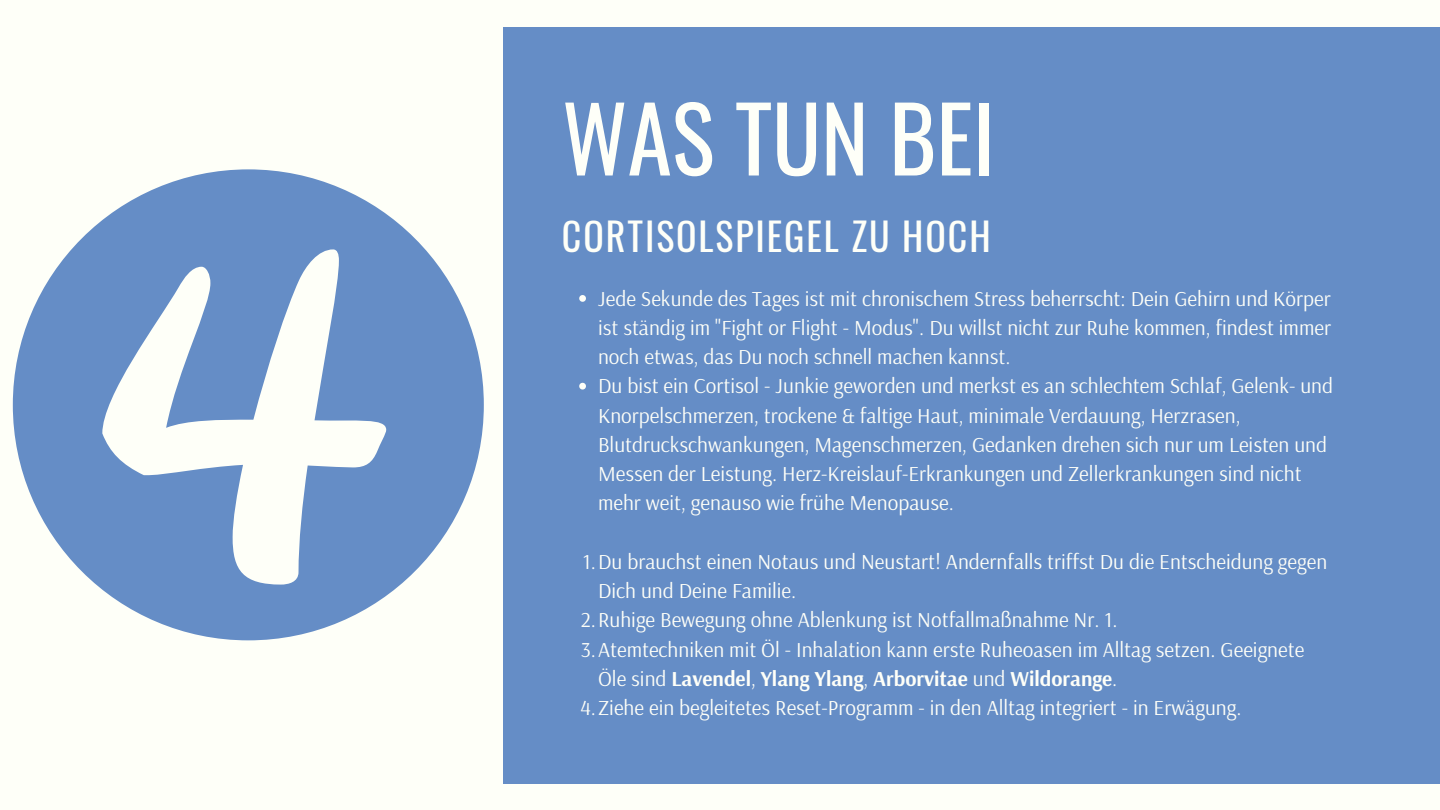
<style>
.page{position:relative;width:1440px;height:810px;background:#fefff8}
.page>*{position:absolute;margin:0;border:0;box-sizing:border-box;transform-origin:0 0}
.t1{font:90px "Oswald";color:#fefff8}
.t2{font:38px "Oswald";letter-spacing:.05em;color:#fefff8}
.t3{font:21.2px/29.2px "Arsenal";color:#fefff8}
.t4{font:700 21.2px "Arsenal";color:#fefff8}
.s1{font-weight:400}
</style>
<div class="page">
<div style="left:503px;top:27px;width:937px;height:756px;background:#658dc6"></div>
<svg style="left:579px;top:295px;width:7px;height:7px"></svg>
<svg style="left:579px;top:383px;width:7px;height:7px"></svg>
<svg style="left:13px;top:169px;width:471px;height:471px;fill:#658dc6"></svg>
<h1 class="t1" style="left:562px;top:68px;width:435px">WAS TUN BEI</h1>
<h2 class="t2" style="left:562px;top:206px;width:430px">CORTISOLSPIEGEL ZU HOCH</h2>
<p class="t3" style="left:598px;top:283px;width:737px">Jede Sekunde des Tages ist mit chronischem Stress beherrscht: Dein Gehirn und Körper ist ständig im "Fight or Flight - Modus". Du willst nicht zur Ruhe kommen, findest immer noch etwas, das Du noch schnell machen kannst.<br>Du bist ein Cortisol - Junkie geworden und merkst es an schlechtem Schlaf, Gelenk- und Knorpelschmerzen, trockene &amp; faltige Haut, minimale Verdauung, Herzrasen, Blutdruckschwankungen, Magenschmerzen, Gedanken drehen sich nur um Leisten und Messen der Leistung. Herz-Kreislauf-Erkrankungen und Zellerkrankungen sind nicht mehr weit, genauso wie frühe Menopause.</p>
<p class="t3" style="left:583px;top:546px;width:746px">1.Du brauchst einen Notaus und Neustart! Andernfalls triffst Du die Entscheidung gegen</p>
<p class="t3" style="left:598px;top:576px;width:200px">Dich und Deine Familie.</p>
<p class="t3" style="left:581px;top:605px;width:538px">2.Ruhige Bewegung ohne Ablenkung ist Notfallmaßnahme Nr. 1.</p>
<p class="t3" style="left:581px;top:634px;width:725px">3.Atemtechniken mit Öl - Inhalation kann erste Ruheoasen im Alltag setzen. Geeignete</p>
<p class="t4" style="left:598px;top:665px;width:521px"><span class="s1">Öle sind</span> Lavendel<span class="s1">,</span> Ylang Ylang<span class="s1">,</span> Arborvitae <span class="s1">und</span> Wildorange<span class="s1">.</span></p>
<p class="t3" style="left:580px;top:693px;width:663px">4.Ziehe ein begleitetes Reset-Programm - in den Alltag integriert - in Erwägung.</p>
</div>
